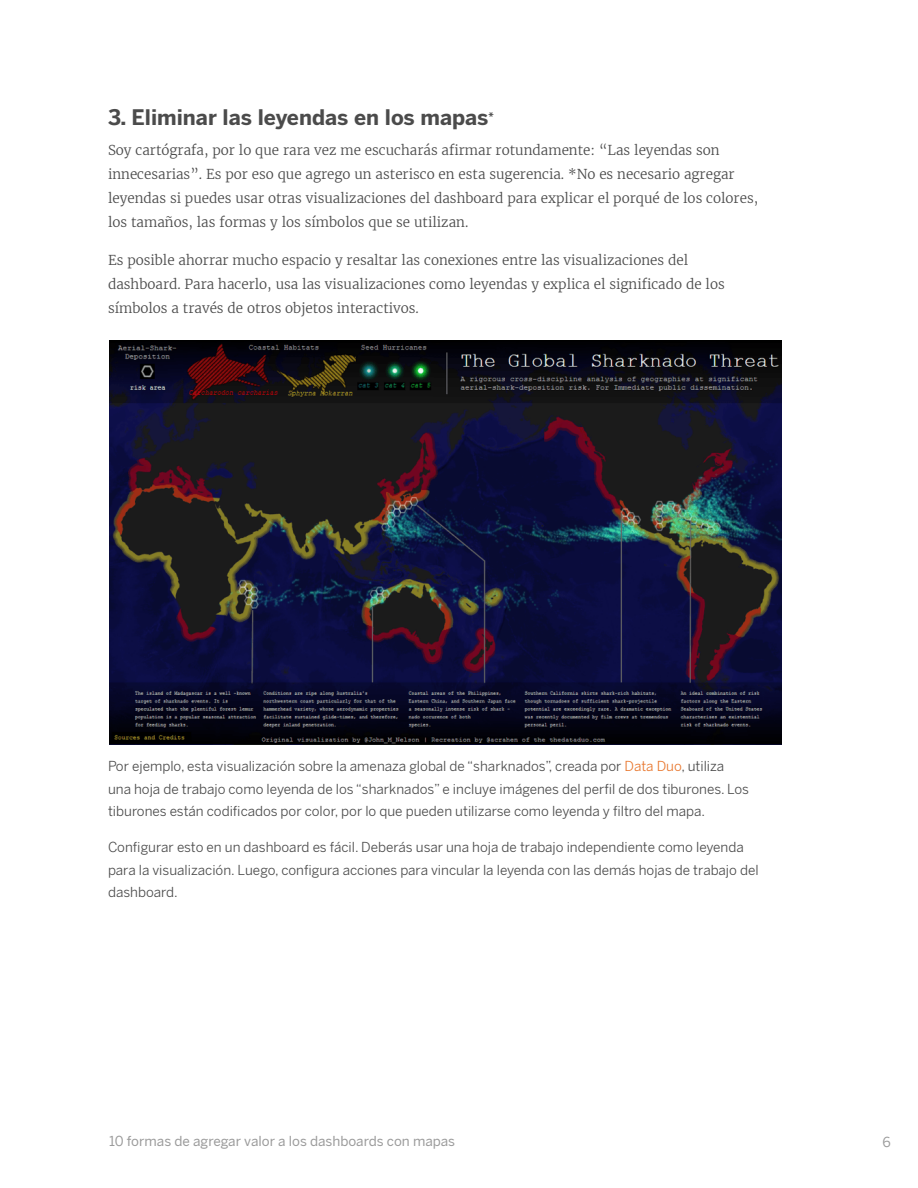
<style>
.page{position:relative;width:918px;height:1188px;background:#fff}
.page>*{position:absolute;margin:0;border:0;box-sizing:border-box;transform-origin:0 0}
.BODYCOPY-standard{font:700 21px "Benton Sans";color:#4b4b4b}
.BODYCOPY-standard-2{font:300 13.5px/24px "Merriweather";color:#4b4b4b}
.BODYCOPY-standard-3{font:13.5px/22.5px "Benton Sans";color:#4b4b4b}
.t1{font:13.5px "Benton Sans";color:#9b9b9b}
.s1{color:#e8762c}
</style>
<div class="page">
<img style="left:109px;top:340px;width:673px;height:404px">
<p class="BODYCOPY-standard" style="left:108px;top:104px;width:387px">3. Eliminar las leyendas en los mapas<sup>*</sup></p>
<p class="BODYCOPY-standard-2" style="left:108px;top:138px;width:652px">Soy cartógrafa, por lo que rara vez me escucharás afirmar rotundamente: “Las leyendas son innecesarias”. Es por eso que agrego un asterisco en esta sugerencia. *No es necesario agregar leyendas si puedes usar otras visualizaciones del dashboard para explicar el porqué de los colores, los tamaños, las formas y los símbolos que se utilizan.</p>
<p class="BODYCOPY-standard-2" style="left:108px;top:248px;width:618px">Es posible ahorrar mucho espacio y resaltar las conexiones entre las visualizaciones del dashboard. Para hacerlo, usa las visualizaciones como leyendas y explica el significado de los símbolos a través de otros objetos interactivos.</p>
<p class="BODYCOPY-standard-3" style="left:108px;top:755px;width:642px">Por ejemplo, esta visualización sobre la amenaza global de “sharknados”, creada por <span class="s1">Data Duo</span>, utiliza una hoja de trabajo como leyenda de los “sharknados” e incluye imágenes del perfil de dos tiburones. Los tiburones están codificados por color, por lo que pueden utilizarse como leyenda y filtro del mapa.</p>
<p class="BODYCOPY-standard-3" style="left:108px;top:836px;width:652px">Configurar esto en un dashboard es fácil. Deberás usar una hoja de trabajo independiente como leyenda para la visualización. Luego, configura acciones para vincular la leyenda con las demás hojas de trabajo del dashboard.</p>
<p class="t1" style="left:109px;top:1133px;width:348px">10 formas de agregar valor a los dashboards con mapas</p>
<p class="t1" style="left:883px;top:1134px;width:10px">6</p>
</div>
